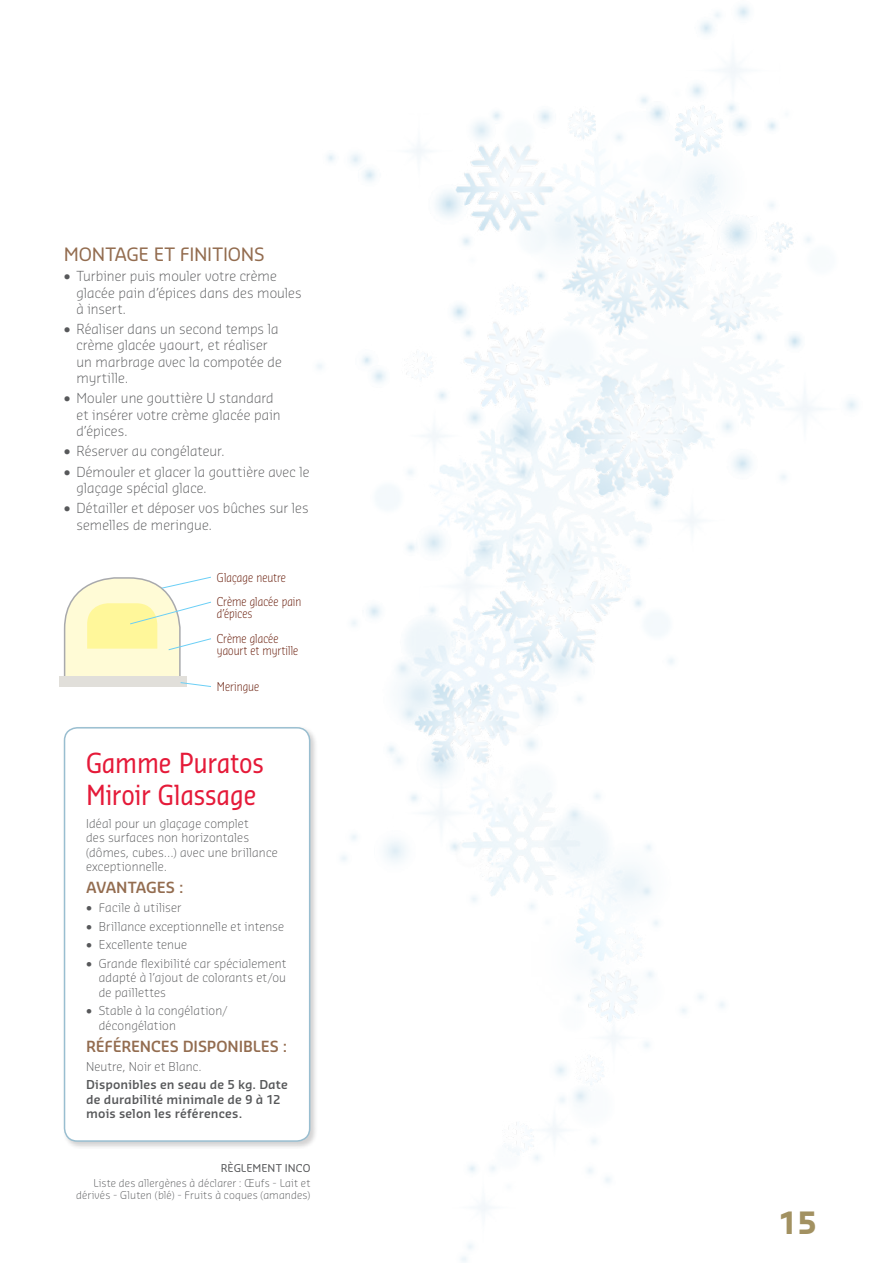
<style>
.page{position:relative;width:893px;height:1263px;background:#fff}
.page>*{position:absolute;margin:0;border:0;box-sizing:border-box;transform-origin:0 0}
.t1{font:700 30px "Sansa Std";color:#a29161}
.inleiding_sansa{font:27px/32.4px "Sansa Con Std";letter-spacing:-.01em;color:#e51a39}
.inleiding_sansa-2{font:18px "Sansa Std";letter-spacing:-.01em;color:#936c4f}
.inleiding_sansa-3{font:600 15px "Sansa Std";letter-spacing:-.01em;color:#936c4f}
.t2{font:300 13.5px/16.2px "Sansa Std";letter-spacing:.005em;color:#57585a}
.inleiding_sansa-4{font:300 12px/14.4px "Sansa Std";letter-spacing:.01em;color:#57585a}
.inleiding_sansa-5{font:600 12px/14.4px "Sansa Std";letter-spacing:.01em;color:#57585a}
.inleiding_sansa-6{font:300 12px/12px "Sansa Con Std";letter-spacing:.005em;color:#671b09}
.inleiding_sansa-7{font:300 10.5px/12.6px "Sansa Std";letter-spacing:.015em;color:#57585a;text-align:right}
.inleiding_sansa-8{font:10.5px "Sansa Std";letter-spacing:.005em;color:#57585a}
</style>
<div class="page">
<img style="left:317px;top:5px;width:540px;height:1257px">
<div style="left:62px;top:725px;width:256px;height:424px;background:#231f20;opacity:.2"></div>
<div style="left:65px;top:728px;width:245px;height:413px;background:#fff;border-radius:13px"></div>
<div style="left:64px;top:727px;width:246px;height:415px;border:2px solid #99bed0;border-radius:13px"></div>
<div style="left:59px;top:676px;width:127px;height:10px;background:#e1dfda"></div>
<svg style="left:63px;top:576px;width:148px;height:111px"></svg>
<p class="inleiding_sansa-2" style="left:64px;top:242px;width:202px">MONTAGE ET FINITIONS</p>
<p class="t2" style="left:77px;top:268px;width:227px;text-indent:-13px">• Turbiner puis mouler votre crème glacée pain d’épices dans des moules à insert.</p>
<p class="t2" style="left:77px;top:320px;width:207px;text-indent:-13px">• Réaliser dans un second temps la crème glacée yaourt, et réaliser un marbrage avec la compotée de myrtille.</p>
<p class="t2" style="left:77px;top:389px;width:206px;text-indent:-13px">• Mouler une gouttière U standard et insérer votre crème glacée pain d’épices.</p>
<p class="t2" style="left:64px;top:442px;width:163px">• Réserver au congélateur.</p>
<p class="t2" style="left:77px;top:463px;width:235px;text-indent:-13px">• Démouler et glacer la gouttière avec le glaçage spécial glace.</p>
<p class="t2" style="left:77px;top:499px;width:234px;text-indent:-13px">• Détailler et déposer vos bûches sur les semelles de meringue.</p>
<p class="inleiding_sansa-6" style="left:217px;top:570px;width:71px">Glaçage neutre</p>
<p class="inleiding_sansa-6" style="left:217px;top:595px;width:86px">Crème glacée pain d’épices</p>
<p class="inleiding_sansa-6" style="left:217px;top:632px;width:83px">Crème glacée yaourt et myrtille</p>
<p class="inleiding_sansa-6" style="left:217px;top:680px;width:44px">Meringue</p>
<p class="inleiding_sansa" style="left:86px;top:745px;width:179px">Gamme Puratos<br>Miroir Glassage</p>
<p class="inleiding_sansa-4" style="left:86px;top:816px;width:193px">Idéal pour un glaçage complet<br>des surfaces non horizontales (dômes, cubes…) avec une brillance exceptionnelle.</p>
<p class="inleiding_sansa-3" style="left:86px;top:878px;width:99px">AVANTAGES :</p>
<p class="inleiding_sansa-4" style="left:86px;top:900px;width:97px">• Facile à utiliser</p>
<p class="inleiding_sansa-4" style="left:86px;top:918px;width:200px">• Brillance exceptionnelle et intense</p>
<p class="inleiding_sansa-4" style="left:86px;top:937px;width:103px">• Excellente tenue</p>
<p class="inleiding_sansa-4" style="left:99px;top:956px;width:189px;text-align:justify;text-indent:-13px">• Grande flexibilité car spécialement adapté à l’ajout de colorants et/ou de paillettes</p>
<p class="inleiding_sansa-4" style="left:99px;top:1003px;width:130px;text-indent:-13px">• Stable à la congélation/ décongélation</p>
<p class="inleiding_sansa-3" style="left:86px;top:1037px;width:203px">RÉFÉRENCES DISPONIBLES :</p>
<p class="inleiding_sansa-4" style="left:86px;top:1058px;width:117px">Neutre, Noir et Blanc.</p>
<p class="inleiding_sansa-5" style="left:86px;top:1077px;width:203px">Disponibles en seau de 5 kg. Date de durabilité minimale de 9 à 12 mois selon les références.</p>
<p class="inleiding_sansa-8" style="left:221px;top:1161px;width:91px">RÈGLEMENT INCO</p>
<p class="inleiding_sansa-7" style="left:76px;top:1176px;width:236px">Liste des allergènes à déclarer : Œufs - Lait et dérivés - Gluten (blé) - Fruits à coques (amandes)</p>
<h1 class="t1" style="left:779px;top:1203px;width:39px">15</h1>
</div>
